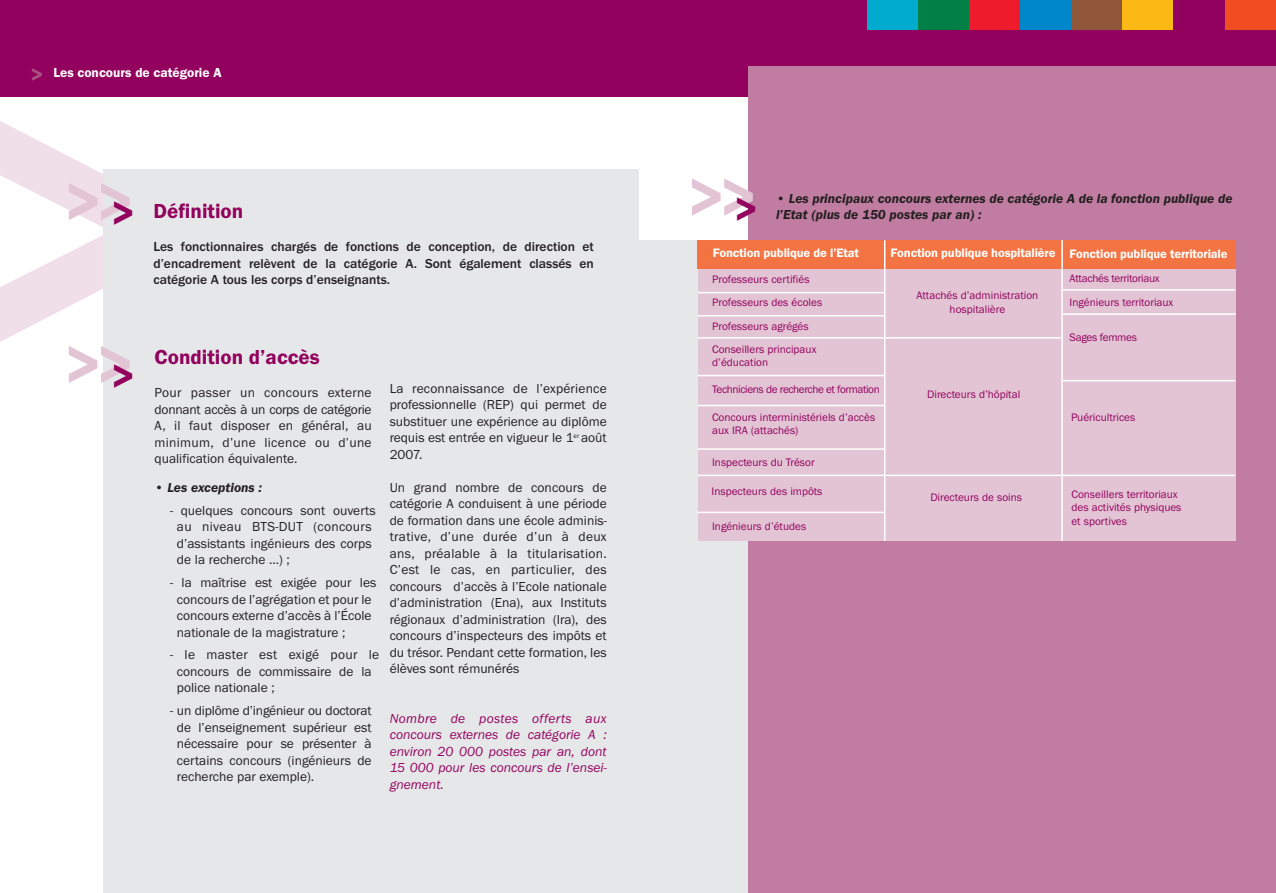
<style>
.page{position:relative;width:1276px;height:893px;background:#fff}
.page>*{position:absolute;margin:0;border:0;box-sizing:border-box;transform-origin:0 0}
.t1{font:800 400.5px "Franklin Gothic Itc T";color:#f0dfe8}
.t2{font:800 66px "Franklin Gothic Itc T";color:#e3c4d4}
.t3{font:600 21px "Franklin Gothic Itc T";color:#91015d}
.t4{font:13.5px/16.5px "Franklin Gothic Itc T";color:#231f20;text-align:justify}
.t5{font:500 13.5px/16.5px "Franklin Gothic Itc T";color:#231f20;text-align:justify}
.t6{font:italic 13.5px/16.5px "Franklin Gothic Itc T";color:#91015d;text-align:justify}
.t7{font:italic 600 13.5px/16.2px "Franklin Gothic Itc T";color:#231f20}
.t8{font:600 13.5px "Franklin Gothic Itc T";color:#fff}
.t9{font:600 12.6px "Franklin Gothic Itc T";letter-spacing:-.01em;color:#fff}
.t10{font:11.25px/13.5px "Franklin Gothic Itc T";color:#91015d}
.t11{font:11.25px "Franklin Gothic Itc T";letter-spacing:-.035em;color:#91015d}
.t12{font:11.25px "Franklin Gothic Itc T";letter-spacing:-.025em;color:#91015d}
.s1{font-weight:800;font-size:22.5px;color:#ac5385}
.s2{font-size:41.7px;color:#91015d}
</style>
<div class="page">
<div style="left:0;top:0;width:1276px;height:97px;background:#91015d"></div>
<div style="left:634px;top:240px;width:641px;height:653px;background:#e6e7e9"></div>
<div style="left:103px;top:170px;width:535px;height:723px;background:#e6e7e9"></div>
<div style="left:748px;top:60px;width:528px;height:833px;background:#c07da1"></div>
<div style="left:746px;top:0;width:530px;height:66px;background:#91015d"></div>
<div style="left:867px;top:0;width:51px;height:29px;background:#00abcd"></div>
<div style="left:918px;top:0;width:51px;height:29px;background:#007f46"></div>
<div style="left:969px;top:0;width:51px;height:29px;background:#ee1b2d"></div>
<div style="left:1020px;top:0;width:51px;height:29px;background:#0086cb"></div>
<div style="left:1071px;top:0;width:52px;height:29px;background:#8f563a"></div>
<div style="left:1123px;top:0;width:51px;height:29px;background:#fcb814"></div>
<div style="left:1225px;top:0;width:51px;height:29px;background:#f04d22"></div>
<div style="left:698px;top:269px;width:537px;height:272px;background:#e3c4d4"></div>
<div style="left:698px;top:240px;width:538px;height:29px;background:#f37442"></div>
<hr style="left:698px;top:292px;width:187px;height:1px;background:#fff">
<hr style="left:1062px;top:289px;width:173px;height:2px;background:#fff">
<hr style="left:1062px;top:313px;width:174px;height:2px;background:#fff">
<hr style="left:1062px;top:380px;width:173px;height:1px;background:#fff">
<hr style="left:698px;top:315px;width:187px;height:1px;background:#fff">
<hr style="left:698px;top:375px;width:187px;height:1px;background:#fff">
<hr style="left:698px;top:448px;width:187px;height:2px;background:#fff">
<hr style="left:698px;top:475px;width:537px;height:1px;background:#fff">
<hr style="left:697px;top:512px;width:187px;height:1px;background:#fff">
<hr style="left:698px;top:405px;width:186px;height:1px;background:#fff">
<hr style="left:698px;top:337px;width:362px;height:2px;background:#fff">
<hr style="left:884px;top:240px;width:1px;height:301px;background:#fff">
<hr style="left:1061px;top:240px;width:2px;height:301px;background:#fff">
<p class="t8" style="left:31px;top:65px;width:192px"><span class="s1">&gt;</span> Les concours de catégorie A</p>
<h1 class="t1" style="left:-17px;top:-7px;width:202px">&gt;</h1>
<h2 class="t2" style="left:690px;top:158px;width:68px">&gt; &gt;<span class="s2">&gt;</span></h2>
<h2 class="t2" style="left:67px;top:162px;width:68px">&gt; &gt;<span class="s2">&gt;</span></h2>
<p class="t7" style="left:776px;top:190px;width:458px">• Les principaux concours externes de catégorie A de la fonction publique de l’Etat (plus de 150 postes par an) :</p>
<h3 class="t3" style="left:153px;top:199px;width:91px">Définition</h3>
<p class="t5" style="left:153px;top:238px;width:442px">Les fonctionnaires chargés de fonctions de conception, de direction et d’encadrement relèvent de la catégorie A. Sont également classés en catégorie A tous les corps d’enseignants.</p>
<p class="t9" style="left:713px;top:245px;width:148px">Fonction publique de l’Etat</p>
<p class="t9" style="left:890px;top:246px;width:338px">Fonction publique hospitalière Fonction publique territoriale</p>
<p class="t12" style="left:1069px;top:272px;width:92px">Attachés territoriaux</p>
<p class="t10" style="left:712px;top:268px;width:111px;line-height:23px">Professeurs certifiés<br>Professeurs des écoles</p>
<p class="t10" style="left:712px;top:315px;width:106px;line-height:22.2px">Professeurs agrégés<br>Conseillers principaux</p>
<p class="t10" style="left:712px;top:356px;width:57px">d’éducation</p>
<p class="t11" style="left:712px;top:382px;width:169px">Techniciens de recherche et formation</p>
<p class="t10" style="left:712px;top:410px;width:165px">Concours interministériels d’accès aux IRA (attachés)</p>
<p class="t10" style="left:712px;top:455px;width:104px">Inspecteurs du Trésor</p>
<p class="t10" style="left:711px;top:484px;width:112px">Inspecteurs des impôts</p>
<p class="t10" style="left:712px;top:519px;width:96px">Ingénieurs d’études</p>
<p class="t10" style="left:916px;top:289px;width:123px;text-align:center">Attachés d’administration hospitalière</p>
<p class="t10" style="left:1069px;top:295px;width:105px">Ingénieurs territoriaux</p>
<p class="t12" style="left:1069px;top:331px;width:69px">Sages femmes</p>
<h2 class="t2" style="left:67px;top:325px;width:68px">&gt; &gt;<span class="s2">&gt;</span></h2>
<h3 class="t3" style="left:155px;top:345px;width:167px">Condition d’accès</h3>
<p class="t4" style="left:155px;top:384px;width:218px">Pour passer un concours externe donnant accès à un corps de catégorie A, il faut disposer en général, au minimum, d’une licence ou d’une qualification équivalente.</p>
<p class="t7" style="left:155px;top:479px;width:109px">• Les exceptions :</p>
<p class="t4" style="left:177px;top:502px;width:200px;text-align:left;text-indent:-7px">- quelques concours sont ouverts au niveau BTS-DUT (concours d’assistants ingénieurs des corps de la recherche ...) ;</p>
<p class="t4" style="left:177px;top:574px;width:201px;text-align:left;text-indent:-7px">- la maîtrise est exigée pour les concours de l’agrégation et pour le concours externe d’accès à l’École nationale de la magistrature ;</p>
<p class="t4" style="left:177px;top:646px;width:204px;text-align:left;text-indent:-7px">- le master est exigé pour le concours de commissaire de la police nationale ;</p>
<p class="t4" style="left:177px;top:702px;width:196px;text-indent:-7px">- un diplôme d’ingénieur ou doctorat de l’enseignement supérieur est nécessaire pour se présenter à certains concours (ingénieurs de recherche par exemple).</p>
<p class="t4" style="left:390px;top:380px;width:218px">La reconnaissance de l’expérience professionnelle (REP) qui permet de substituer une expérience au diplôme requis est entrée en vigueur le 1<sup>er</sup> août 2007.</p>
<p class="t4" style="left:390px;top:479px;width:218px">Un grand nombre de concours de catégorie A conduisent à une période de formation dans une école adminis&shy;trative, d’une durée d’un à deux ans, préalable à la titularisation.<br>C’est le cas, en particulier, des concours d’accès à l’Ecole nationale d’administration (Ena), aux Instituts régionaux d’administration (Ira), des concours d’inspecteurs des impôts et du trésor. Pendant cette formation, les élèves sont rémunérés</p>
<p class="t10" style="left:927px;top:387px;width:95px">Directeurs d’hôpital</p>
<p class="t10" style="left:1071px;top:410px;width:66px">Puéricultrices</p>
<p class="t10" style="left:1071px;top:487px;width:111px">Conseillers territoriaux des activités physiques et sportives</p>
<p class="t10" style="left:930px;top:491px;width:93px">Directeurs de soins</p>
<p class="t6" style="left:390px;top:710px;width:219px">Nombre de postes offerts aux concours externes de catégorie A : environ 20 000 postes par an, dont 15 000 pour les concours de l’ensei&shy;gnement.</p>
</div>
